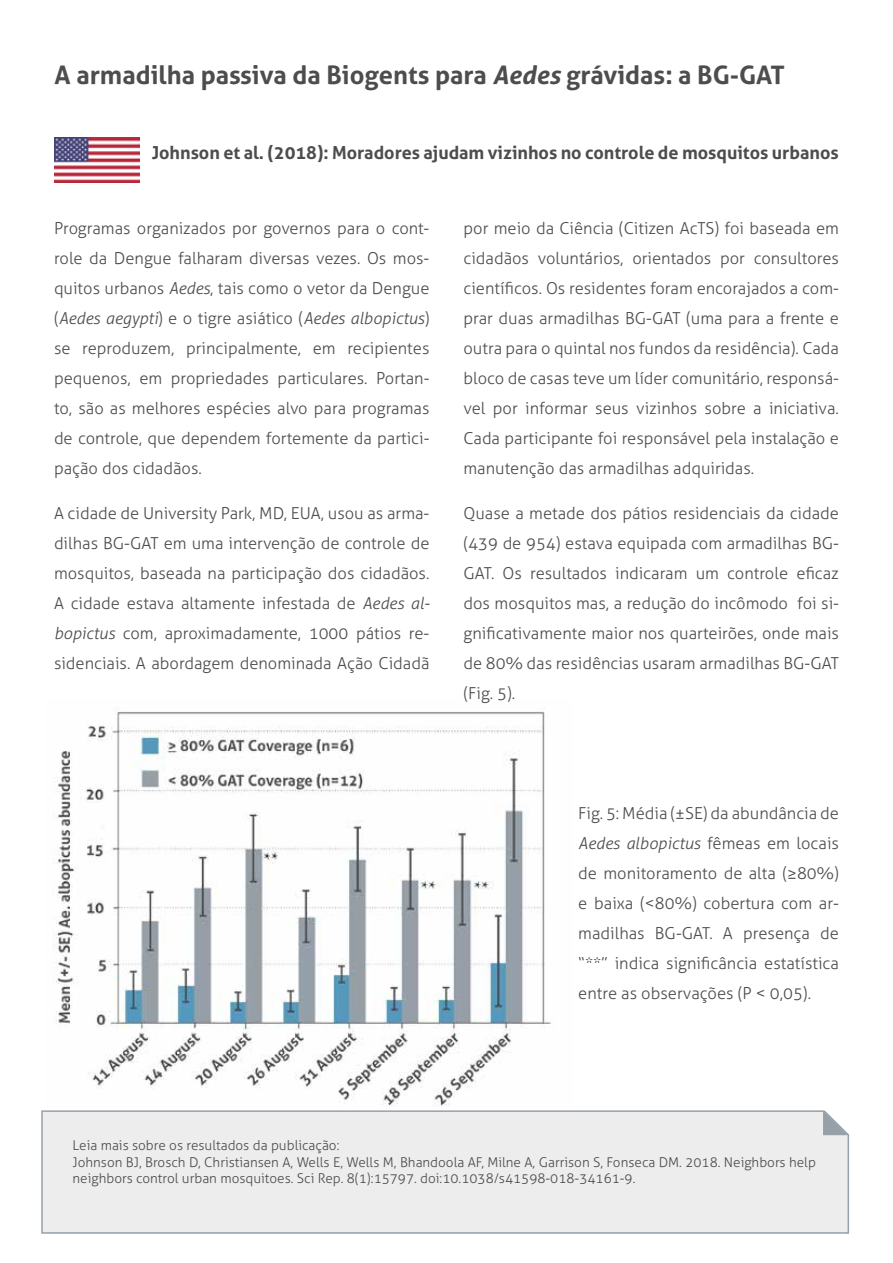
<style>
.page{position:relative;width:893px;height:1263px;background:#fff}
.page>*{position:absolute;margin:0;border:0;box-sizing:border-box;transform-origin:0 0}
.t1{font:700 25.5px "Aller";color:#4d4d4f}
.t2{font:700 18px "Aller";color:#4d4d4f}
.t3{font:300 16.5px/30px "Aller";color:#4d4d4f;text-align:justify}
.t4{font:300 13.5px/16.2px "Aller";color:#4d4d4f}
.s1{font-style:italic}
</style>
<div class="page">
<img style="left:53px;top:708px;width:499px;height:398px">
<img style="left:55px;top:138px;width:85px;height:45px">
<div style="left:41px;top:1110px;width:808px;height:124px;background:#ededee"></div>
<svg style="left:823px;top:1110px;width:25px;height:25px"></svg>
<h1 class="t1" style="left:55px;top:59px;width:732px">A armadilha passiva da Biogents para <span class="s1">Aedes</span> grávidas: a BG-GAT</h1>
<p class="t2" style="left:152px;top:142px;width:688px">Johnson et al. (2018): Moradores ajudam vizinhos no controle de mosquitos urbanos</p>
<p class="t3" style="left:54px;top:213px;width:377px">Programas organizados por governos para o cont&shy;role da Dengue falharam diversas vezes. Os mos&shy;quitos urbanos <span class="s1">Aedes</span>, tais como o vetor da Dengue (<span class="s1">Aedes aegypti</span>) e o tigre asiático (<span class="s1">Aedes albopictus</span>) se reproduzem, principalmente, em recipientes pequenos, em propriedades particulares. Portan&shy;to, são as melhores espécies alvo para programas de controle, que dependem fortemente da partici&shy;pação dos cidadãos.</p>
<p class="t3" style="left:54px;top:498px;width:377px">A cidade de University Park, MD, EUA, usou as arma&shy;dilhas BG-GAT em uma intervenção de controle de mosquitos, baseada na participação dos cidadãos.<br>A cidade estava altamente infestada de <span class="s1">Aedes al&shy;bopictus</span> com, aproximadamente, 1000 pátios re&shy;sidenciais. A abordagem denominada Ação Cidadã</p>
<p class="t3" style="left:463px;top:213px;width:377px">por meio da Ciência (Citizen AcTS) foi baseada em cidadãos voluntários, orientados por consultores científicos. Os residentes foram encorajados a com&shy;prar duas armadilhas BG-GAT (uma para a frente e outra para o quintal nos fundos da residência). Cada bloco de casas teve um líder comunitário, responsá&shy;vel por informar seus vizinhos sobre a iniciativa.<br>Cada participante foi responsável pela instalação e manutenção das armadilhas adquiridas.</p>
<p class="t3" style="left:463px;top:498px;width:377px">Quase a metade dos pátios residenciais da cidade (439 de 954) estava equipada com armadilhas BG-GAT. Os resultados indicaram um controle eficaz dos mosquitos mas, a redução do incômodo foi si&shy;gnificativamente maior nos quarteirões, onde mais de 80% das residências usaram armadilhas BG-GAT (Fig. 5).</p>
<p class="t3" style="left:578px;top:798px;width:262px">Fig. 5: Média (±SE) da abundância de <span class="s1">Aedes albopictus</span> fêmeas em locais de monitoramento de alta (≥80%) e baixa (&lt;80%) cobertura com ar&shy;madilhas BG-GAT. A presença de “**” indica significância estatística entre as observações (P &lt; 0,05).</p>
<p class="t4" style="left:73px;top:1137px;width:745px">Leia mais sobre os resultados da publicação:<br>Johnson BJ, Brosch D, Christiansen A, Wells E, Wells M, Bhandoola AF, Milne A, Garrison S, Fonseca DM. 2018. Neighbors help neighbors control urban mosquitoes. Sci Rep. 8(1):15797. doi:10.1038/s41598-018-34161-9.</p>
</div>
